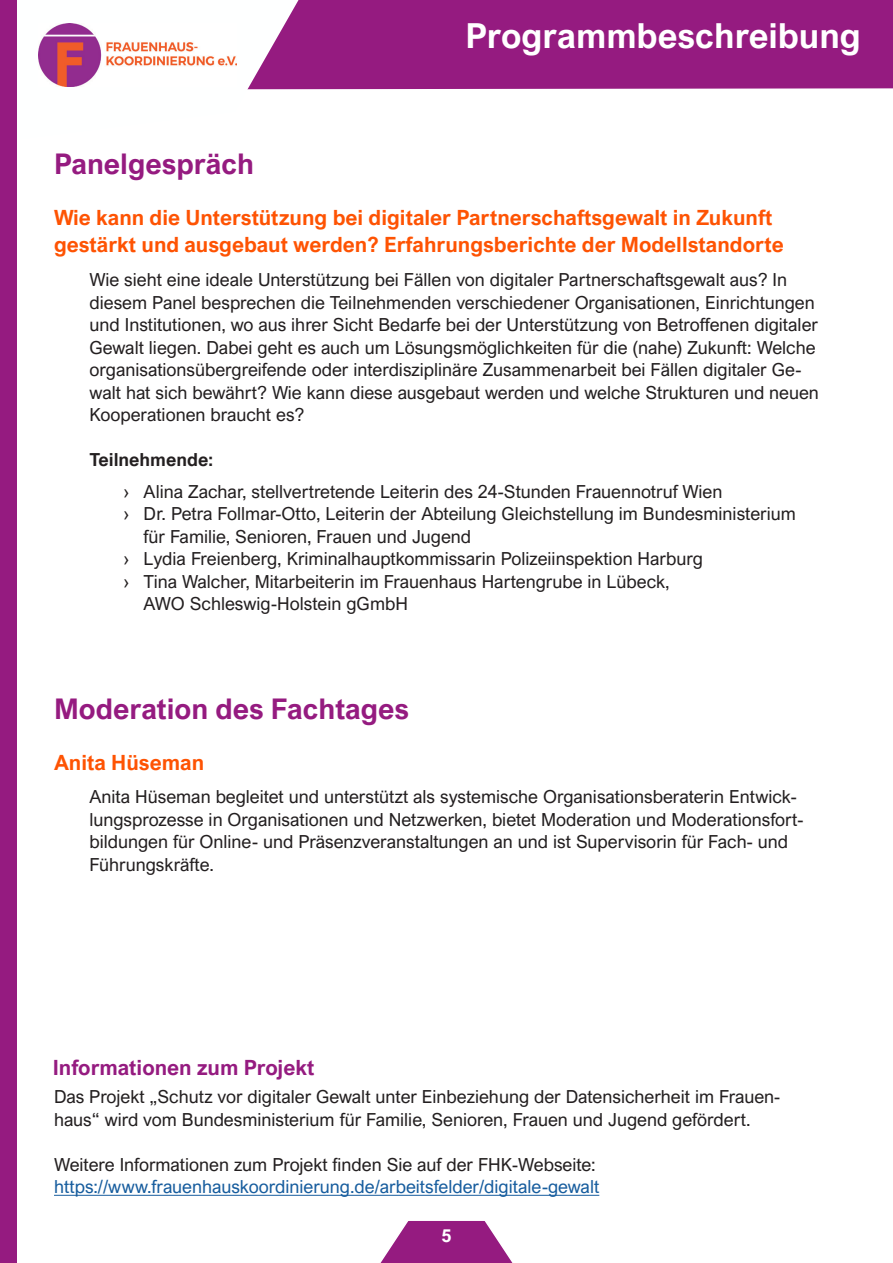
<style>
.page{position:relative;width:893px;height:1263px;background:#fff}
.page>*{position:absolute;margin:0;border:0;box-sizing:border-box;transform-origin:0 0}
.t1{font:700 34.5px "Arial Nova";color:#fff}
.t2{font:700 28.5px "Arial Nova";color:#951b80}
.t3{font:700 21px/27px "Arial Nova";color:#fe5303}
.t4{font:700 21px "Arial Nova";color:#951b80}
.t5{font:18px/22.5px "Arial Nova";color:#231f20}
.t6{font:18px "Arial Nova";color:#175d9e}
.t7{font:700 18px "Arial Nova";color:#231f20}
.t8{font:700 18px "Arial Nova";color:#fff}
</style>
<div class="page">
<div style="left:312px;top:0;width:581px;height:90px;background:#951b80"></div>
<svg style="left:16px;top:0;width:296px;height:142px"></svg>
<div style="left:0;top:0;width:16px;height:1263px;background:#951b80"></div>
<svg style="left:380px;top:1221px;width:133px;height:42px"></svg>
<hr style="left:54px;top:1195px;width:545px;height:1px;background:#175d9e">
<img style="left:38px;top:23px;width:198px;height:63px">
<p class="t1" style="left:466px;top:16px;width:397px">Programmbeschreibung</p>
<p class="t2" style="left:54px;top:147px;width:202px">Panelgespräch</p>
<p class="t3" style="left:54px;top:203px;width:731px">Wie kann die Unterstützung bei digitaler Partnerschaftsgewalt in Zukunft gestärkt und ausgebaut werden? Erfahrungsberichte der Modellstandorte</p>
<p class="t5" style="left:90px;top:269px;width:731px">Wie sieht eine ideale Unterstützung bei Fällen von digitaler Partnerschaftsgewalt aus? In diesem Panel besprechen die Teilnehmenden verschiedener Organisationen, Einrichtungen und Institutionen, wo aus ihrer Sicht Bedarfe bei der Unterstützung von Betroffenen digitaler Gewalt liegen. Dabei geht es auch um Lösungsmöglichkeiten für die (nahe) Zukunft: Welche organisationsübergreifende oder interdisziplinäre Zusammenarbeit bei Fällen digitaler Ge&shy;walt hat sich bewährt? Wie kann diese ausgebaut werden und welche Strukturen und neuen Kooperationen braucht es?</p>
<p class="t7" style="left:90px;top:449px;width:125px">Teilnehmende:</p>
<p class="t5" style="left:124px;top:480px;width:600px">› Alina Zachar, stellvertretende Leiterin des 24-Stunden Frauennotruf Wien</p>
<p class="t5" style="left:144px;top:503px;width:654px;text-indent:-20px">› Dr. Petra Follmar-Otto, Leiterin der Abteilung Gleichstellung im Bundesministerium für Familie, Senioren, Frauen und Jugend</p>
<p class="t5" style="left:124px;top:548px;width:581px">› Lydia Freienberg, Kriminalhauptkommissarin Polizeiinspektion Harburg</p>
<p class="t5" style="left:144px;top:570px;width:528px;text-indent:-20px">› Tina Walcher, Mitarbeiterin im Frauenhaus Hartengrube in Lübeck,<br>AWO Schleswig-Holstein gGmbH</p>
<p class="t2" style="left:54px;top:692px;width:357px">Moderation des Fachtages</p>
<p class="t3" style="left:54px;top:748px;width:152px">Anita Hüseman</p>
<p class="t5" style="left:90px;top:785px;width:715px">Anita Hüseman begleitet und unterstützt als systemische Organisationsberaterin Entwick&shy;lungsprozesse in Organisationen und Netzwerken, bietet Moderation und Moderationsfort&shy;bildungen für Online- und Präsenzveranstaltungen an und ist Supervisorin für Fach- und Führungskräfte.</p>
<p class="t4" style="left:53px;top:1055px;width:263px">Informationen zum Projekt</p>
<p class="t5" style="left:54px;top:1086px;width:728px">Das Projekt „Schutz vor digitaler Gewalt unter Einbeziehung der Datensicherheit im Frauen&shy;haus“ wird vom Bundesministerium für Familie, Senioren, Frauen und Jugend gefördert.</p>
<p class="t5" style="left:54px;top:1153px;width:543px">Weitere Informationen zum Projekt finden Sie auf der FHK-Webseite:</p>
<p class="t6" style="left:54px;top:1177px;width:547px">https://www.frauenhauskoordinierung.de/arbeitsfelder/digitale-gewalt</p>
<p class="t8" style="left:441px;top:1225px;width:12px">5</p>
</div>
